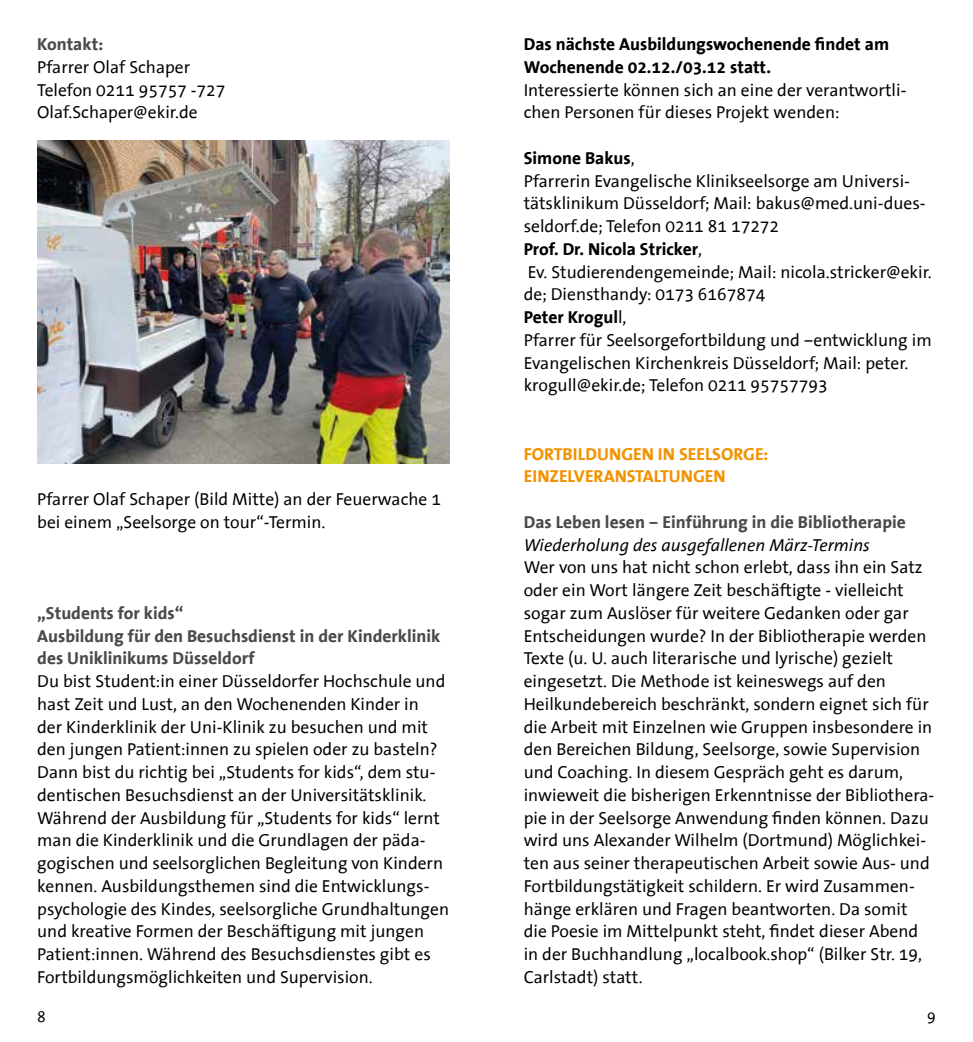
<style>
.page{position:relative;width:973px;height:1042px;background:#fff}
.page>*{position:absolute;margin:0;border:0;box-sizing:border-box;transform-origin:0 0}
.t1{font:17.5px/22.8px "The Sans Office";color:#000}
.t2{font:700 17.5px/22.8px "The Sans Office";color:#4a4a49}
.t3{font:700 17.5px/22.8px "The Sans Office";color:#000}
.t4{font:700 17.5px/22.8px "The Sans Office";color:#f39200}
.t5{font:italic 17.5px "The Sans Office";color:#000}
.t6{font:15.75px "The Sans Office";color:#000}
.s1{font-weight:700}
</style>
<div class="page">
<img style="left:37px;top:141px;width:412px;height:322px">
<p class="t2" style="left:37px;top:33px;width:68px">Kontakt:</p>
<p class="t1" style="left:37px;top:56px;width:190px">Pfarrer Olaf Schaper<br>Telefon 0211 95757 -727<br>Olaf.Schaper@ekir.de</p>
<p class="t1" style="left:37px;top:488px;width:405px">Pfarrer Olaf Schaper (Bild Mitte) an der Feuerwache 1 bei einem „Seelsorge on tour“-Termin.</p>
<p class="t2" style="left:37px;top:602px;width:404px">„Students for kids“<br>Ausbildung für den Besuchsdienst in der Kinderklinik des Uniklinikums Düsseldorf</p>
<p class="t1" style="left:37px;top:670px;width:413px">Du bist Student:in einer Düsseldorfer Hochschule und hast Zeit und Lust, an den Wochenenden Kinder in<br>der Kinderklinik der Uni-Klinik zu besuchen und mit den jungen Patient:innen zu spielen oder zu basteln?<br>Dann bist du richtig bei „Students for kids“, dem stu&shy;dentischen Besuchsdienst an der Universitätsklinik.<br>Während der Ausbildung für „Students for kids“ lernt man die Kinderklinik und die Grundlagen der päda&shy;gogischen und seelsorglichen Begleitung von Kindern kennen. Ausbildungsthemen sind die Entwicklungs&shy;psychologie des Kindes, seelsorgliche Grundhaltungen und kreative Formen der Beschäftigung mit jungen Patient:innen. Während des Besuchsdienstes gibt es Fortbildungsmöglichkeiten und Supervision.</p>
<p class="t3" style="left:523px;top:33px;width:367px">Das nächste Ausbildungswochenende findet am<br>Wochenende 02.12./03.12 statt.</p>
<p class="t1" style="left:523px;top:79px;width:384px">Interessierte können sich an eine der verantwortli&shy;chen Personen für dieses Projekt wenden:</p>
<p class="t1" style="left:523px;top:147px;width:409px"><span class="s1">Simone Bakus</span>,<br>Pfarrerin Evangelische Klinikseelsorge am Universi&shy;tätsklinikum Düsseldorf; Mail: bakus@med.uni-dues&shy;seldorf.de; Telefon 0211 81 17272<br><span class="s1">Prof. Dr. Nicola Stricker</span>,<br>Ev. Studierendengemeinde; Mail: nicola.stricker@ekir. de; Diensthandy: 0173 6167874<br><span class="s1">Peter Krogul</span>l,<br>Pfarrer für Seelsorgefortbildung und –entwicklung im Evangelischen Kirchenkreis Düsseldorf; Mail: peter. krogull@ekir.de; Telefon 0211 95757793</p>
<p class="t4" style="left:523px;top:443px;width:246px">FORTBILDUNGEN IN SEELSORGE:<br>EINZELVERANSTALTUNGEN</p>
<p class="t2" style="left:523px;top:511px;width:383px">Das Leben lesen – Einführung in die Bibliotherapie</p>
<p class="t5" style="left:523px;top:536px;width:347px">Wiederholung des ausgefallenen März-Termins</p>
<p class="t1" style="left:523px;top:557px;width:412px">Wer von uns hat nicht schon erlebt, dass ihn ein Satz oder ein Wort längere Zeit beschäftigte - vielleicht sogar zum Auslöser für weitere Gedanken oder gar Entscheidungen wurde? In der Bibliotherapie werden Texte (u. U. auch literarische und lyrische) gezielt eingesetzt. Die Methode ist keineswegs auf den Heilkundebereich beschränkt, sondern eignet sich für die Arbeit mit Einzelnen wie Gruppen insbesondere in den Bereichen Bildung, Seelsorge, sowie Supervision und Coaching. In diesem Gespräch geht es darum, inwieweit die bisherigen Erkenntnisse der Bibliothera&shy;pie in der Seelsorge Anwendung finden können. Dazu wird uns Alexander Wilhelm (Dortmund) Möglichkei&shy;ten aus seiner therapeutischen Arbeit sowie Aus- und Fortbildungstätigkeit schildern. Er wird Zusammen&shy;hänge erklären und Fragen beantworten. Da somit die Poesie im Mittelpunkt steht, findet dieser Abend in der Buchhandlung „localbook.shop“ (Bilker Str. 19, Carlstadt) statt.</p>
<p class="t6" style="left:37px;top:1008px;width:10px">8</p>
<p class="t6" style="left:926px;top:1008px;width:10px">9</p>
</div>
